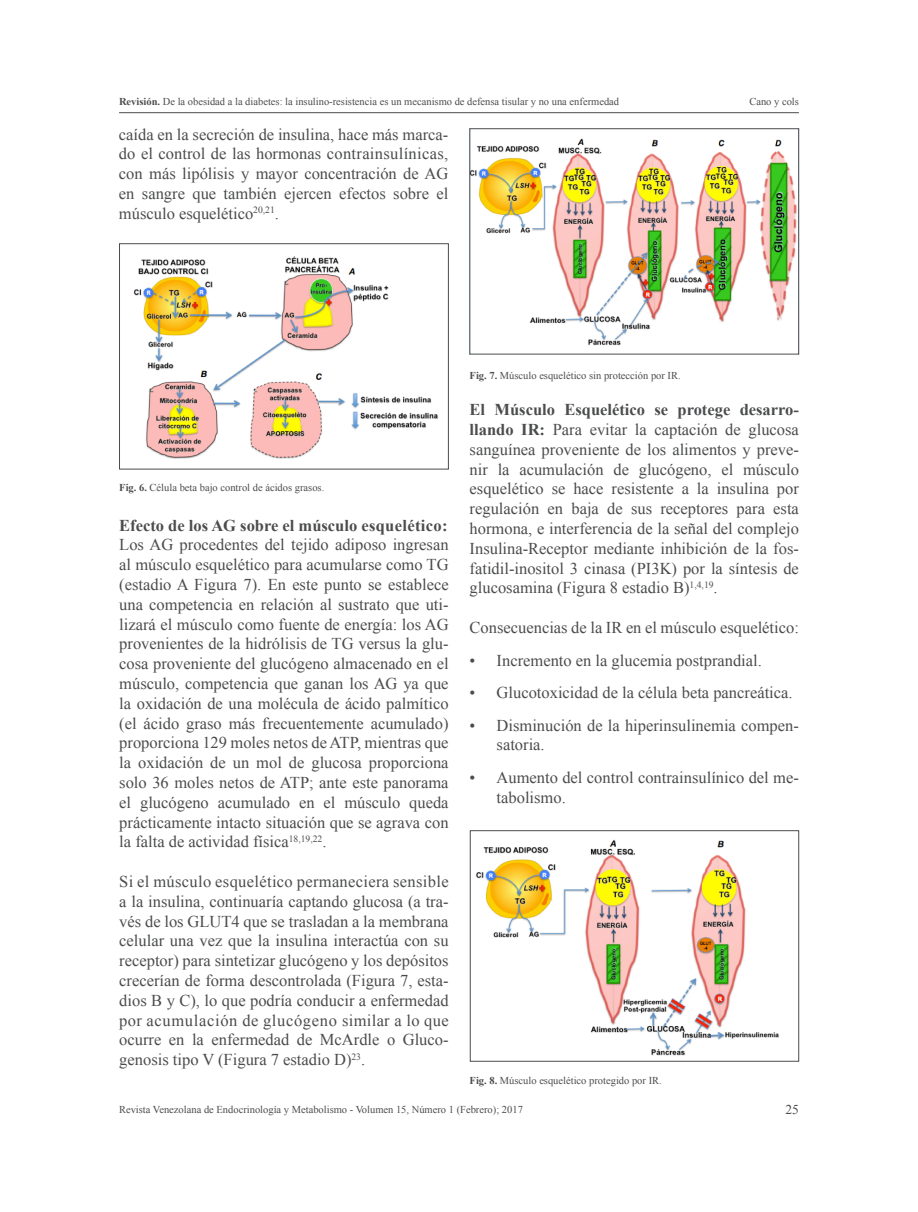
<style>
.page{position:relative;width:918px;height:1212px;background:#fff}
.page>*{position:absolute;margin:0;border:0;box-sizing:border-box;transform-origin:0 0}
.contenido_general{font:16.5px/19.8px "Times New Roman";color:#4b4c4d;text-align:justify}
.contenido_general_co{font:16.5px/19.8px "Times New Roman";color:#4b4c4d}
.contenido_general-2{font:16.5px "Times New Roman";letter-spacing:.02em;color:#4b4c4d}
.contenido_general-3{font:700 16.5px "Times New Roman";color:#4b4c4d}
.t1{font:13.5px "Times New Roman";color:#4b4c4d}
.figura{font:10.5px "Times New Roman";color:#4b4c4d}
.s1{font-weight:700}
</style>
<div class="page">
<hr style="left:119px;top:112px;width:680px;height:1px;background:#4b4c4d">
<img style="left:133px;top:256px;width:305px;height:203px">
<div style="left:119px;top:243px;width:330px;height:226px;border:1px solid #4b4c4d"></div>
<img style="left:472px;top:138px;width:325px;height:208px">
<div style="left:470px;top:128px;width:329px;height:226px;border:1px solid #4b4c4d"></div>
<img style="left:475px;top:840px;width:313px;height:222px">
<div style="left:470px;top:830px;width:329px;height:231px;border:1px solid #4b4c4d"></div>
<p class="figura" style="left:119px;top:95px;width:502px"><span class="s1">Revisión.</span> De la obesidad a la diabetes: la insulino-resistencia es un mecanismo de defensa tisular y no una enfermedad</p>
<p class="figura" style="left:749px;top:95px;width:51px">Cano y cols</p>
<p class="contenido_general" style="left:119px;top:124px;width:331px">caída en la secreción de insulina, hace más marca&shy;do el control de las hormonas contrainsulínicas, con más lipólisis y mayor concentración de AG en sangre que también ejercen efectos sobre el músculo esquelético<sup>20,21</sup>.</p>
<p class="figura" style="left:119px;top:480px;width:207px"><span class="s1">Fig. 6.</span> Célula beta bajo control de ácidos grasos.</p>
<p class="contenido_general-3" style="left:119px;top:514px;width:330px">Efecto de los AG sobre el músculo esquelético:</p>
<p class="contenido_general" style="left:119px;top:535px;width:331px">Los AG procedentes del tejido adiposo ingresan al músculo esquelético para acumularse como TG (estadio A Figura 7). En este punto se establece una competencia en relación al sustrato que uti&shy;lizará el músculo como fuente de energía: los AG provenientes de la hidrólisis de TG versus la glu&shy;cosa proveniente del glucógeno almacenado en el músculo, competencia que ganan los AG ya que la oxidación de una molécula de ácido palmítico (el ácido graso más frecuentemente acumulado) proporciona 129 moles netos de ATP, mientras que la oxidación de un mol de glucosa proporciona solo 36 moles netos de ATP; ante este panorama el glucógeno acumulado en el músculo queda prácticamente intacto situación que se agrava con la falta de actividad física<sup>18,19,22</sup>.</p>
<p class="contenido_general-2" style="left:119px;top:870px;width:331px">Si el músculo esquelético permaneciera sensible</p>
<p class="contenido_general" style="left:119px;top:891px;width:331px">a la insulina, continuaría captando glucosa (a tra&shy;vés de los GLUT4 que se trasladan a la membrana celular una vez que la insulina interactúa con su receptor) para sintetizar glucógeno y los depósitos crecerían de forma descontrolada (Figura 7, esta&shy;dios B y C), lo que podría conducir a enfermedad por acumulación de glucógeno similar a lo que</p>
<p class="contenido_general" style="left:119px;top:1030px;width:331px">ocurre en la enfermedad de McArdle o Gluco&shy;genosis tipo V (Figura 7 estadio D)<sup>23</sup>.</p>
<p class="figura" style="left:470px;top:368px;width:213px"><span class="s1">Fig. 7.</span> Músculo esquelético sin protección por IR.</p>
<p class="contenido_general" style="left:470px;top:399px;width:331px"><span class="s1">El Músculo Esquelético se protege desarro&shy;llando IR:</span> Para evitar la captación de glucosa sanguínea proveniente de los alimentos y preve&shy;nir la acumulación de glucógeno, el músculo esquelético se hace resistente a la insulina por regulación en baja de sus receptores para esta hormona, e interferencia de la señal del complejo Insulina-Receptor mediante inhibición de la fos&shy;fatidil-inositol 3 cinasa (PI3K) por la síntesis de glucosamina (Figura 8 estadio B)<sup>1,4,19</sup>.</p>
<p class="contenido_general" style="left:470px;top:617px;width:331px">Consecuencias de la IR en el músculo esquelético:</p>
<p class="contenido_general_co" style="left:470px;top:650px;width:294px">• Incremento en la glucemia postprandial.</p>
<p class="contenido_general_co" style="left:470px;top:682px;width:324px">• Glucotoxicidad de la célula beta pancreática.</p>
<p class="contenido_general_co" style="left:497px;top:715px;width:304px;text-indent:-27px">• Disminución de la hiperinsulinemia compen&shy;satoria.</p>
<p class="contenido_general_co" style="left:497px;top:767px;width:304px;text-indent:-27px">• Aumento del control contrainsulínico del me&shy;tabolismo.</p>
<p class="figura" style="left:470px;top:1073px;width:194px"><span class="s1">Fig. 8.</span> Músculo esquelético protegido por IR.</p>
<p class="figura" style="left:119px;top:1102px;width:405px">Revista Venezolana de Endocrinología y Metabolismo - Volumen 15, Número 1 (Febrero); 2017</p>
<p class="t1" style="left:785px;top:1100px;width:15px">25</p>
</div>
